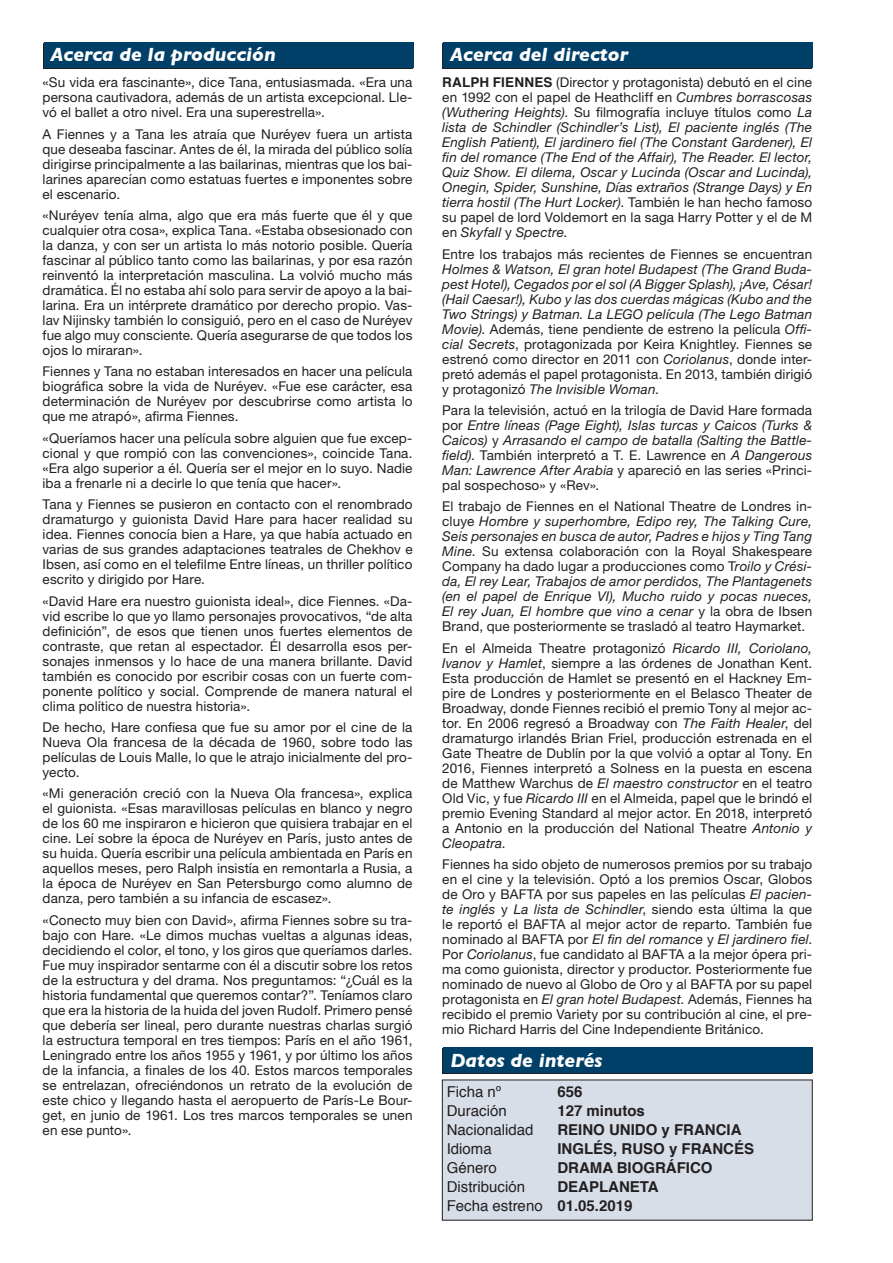
<style>
.page{position:relative;width:893px;height:1263px;background:#fff}
.page>*{position:absolute;margin:0;border:0;box-sizing:border-box;transform-origin:0 0}
.t1{font:italic 700 19.5px "Gill Sans";color:#fff}
.t2{font:700 15px "Helvetica";color:#231f20}
.t3{font:15px "Helvetica";color:#231f20}
.t4{font:13.5px/15px "Helvetica Neue";letter-spacing:.01em;color:#231f20;text-align:justify}
.t5{font:italic 13.5px/15px "Helvetica Neue";letter-spacing:.015em;color:#231f20;text-align:justify}
.s1{font-family:"Helvetica";font-weight:700;font-style:normal}
.s2{font-style:normal}
.s3{font-style:italic}
.s4{font-weight:700}
</style>
<div class="page">
<div style="left:43px;top:44px;width:369px;height:25px;background:#231f20"></div>
<div style="left:44px;top:43px;width:370px;height:25px;background:#004068"></div>
<div style="left:442px;top:1049px;width:370px;height:25px;background:#231f20"></div>
<div style="left:443px;top:1048px;width:370px;height:25px;background:#004068"></div>
<div style="left:442px;top:1080px;width:370px;height:140px;background:#d7dee8"></div>
<div style="left:442px;top:44px;width:370px;height:25px;background:#231f20"></div>
<div style="left:443px;top:43px;width:370px;height:25px;background:#004068"></div>
<p class="t1" style="left:51px;top:43px;width:227px">Acerca de la producción</p>
<p class="t4" style="left:43px;top:75px;width:371px">«Su vida era fascinante», dice Tana, entusiasmada. «Era una persona cautivadora, además de un artista excepcional. Lle&shy;vó el ballet a otro nivel. Era una superestrella».</p>
<p class="t4" style="left:43px;top:126px;width:371px">A Fiennes y a Tana les atraía que Nuréyev fuera un artista que deseaba fascinar. Antes de él, la mirada del público solía dirigirse principalmente a las bailarinas, mientras que los bai&shy;larines aparecían como estatuas fuertes e imponentes sobre el escenario.</p>
<p class="t4" style="left:43px;top:207px;width:371px">«Nuréyev tenía alma, algo que era más fuerte que él y que cualquier otra cosa», explica Tana. «Estaba obsesionado con la danza, y con ser un artista lo más notorio posible. Quería fascinar al público tanto como las bailarinas, y por esa razón reinventó la interpretación masculina. La volvió mucho más dramática. Él no estaba ahí solo para servir de apoyo a la bai&shy;larina. Era un intérprete dramático por derecho propio. Vas&shy;lav Nijinsky también lo consiguió, pero en el caso de Nuréyev fue algo muy consciente. Quería asegurarse de que todos los ojos lo miraran».</p>
<p class="t4" style="left:43px;top:364px;width:371px">Fiennes y Tana no estaban interesados en hacer una película biográfica sobre la vida de Nuréyev. «Fue ese carácter, esa determinación de Nuréyev por descubrirse como artista lo que me atrapó», afirma Fiennes.</p>
<p class="t4" style="left:43px;top:430px;width:371px">«Queríamos hacer una película sobre alguien que fue excep&shy;cional y que rompió con las convenciones», coincide Tana. «Era algo superior a él. Quería ser el mejor en lo suyo. Nadie iba a frenarle ni a decirle lo que tenía que hacer».</p>
<p class="t4" style="left:43px;top:497px;width:371px">Tana y Fiennes se pusieron en contacto con el renombrado dramaturgo y guionista David Hare para hacer realidad su idea. Fiennes conocía bien a Hare, ya que había actuado en varias de sus grandes adaptaciones teatrales de Chekhov e Ibsen, así como en el telefilme Entre líneas, un thriller político escrito y dirigido por Hare.</p>
<p class="t4" style="left:43px;top:593px;width:371px">«David Hare era nuestro guionista ideal», dice Fiennes. «Da&shy;vid escribe lo que yo llamo personajes provocativos, “de alta definición”, de esos que tienen unos fuertes elementos de contraste, que retan al espectador. Él desarrolla esos per&shy;sonajes inmensos y lo hace de una manera brillante. David también es conocido por escribir cosas con un fuerte com&shy;ponente político y social. Comprende de manera natural el clima político de nuestra historia».</p>
<p class="t4" style="left:43px;top:719px;width:371px">De hecho, Hare confiesa que fue su amor por el cine de la Nueva Ola francesa de la década de 1960, sobre todo las películas de Louis Malle, lo que le atrajo inicialmente del pro&shy;yecto.</p>
<p class="t4" style="left:43px;top:786px;width:371px">«Mi generación creció con la Nueva Ola francesa», explica el guionista. «Esas maravillosas películas en blanco y negro de los 60 me inspiraron e hicieron que quisiera trabajar en el cine. Leí sobre la época de Nuréyev en París, justo antes de su huida. Quería escribir una película ambientada en París en aquellos meses, pero Ralph insistía en remontarla a Rusia, a la época de Nuréyev en San Petersburgo como alumno de danza, pero también a su infancia de escasez».</p>
<p class="t4" style="left:43px;top:912px;width:371px">«Conecto muy bien con David», afirma Fiennes sobre su tra&shy;bajo con Hare. «Le dimos muchas vueltas a algunas ideas, decidiendo el color, el tono, y los giros que queríamos darles.<br>Fue muy inspirador sentarme con él a discutir sobre los retos de la estructura y del drama. Nos preguntamos: “¿Cuál es la historia fundamental que queremos contar?”. Teníamos claro que era la historia de la huida del joven Rudolf. Primero pensé que debería ser lineal, pero durante nuestras charlas surgió la estructura temporal en tres tiempos: París en el año 1961, Leningrado entre los años 1955 y 1961, y por último los años de la infancia, a finales de los 40. Estos marcos temporales se entrelazan, ofreciéndonos un retrato de la evolución de este chico y llegando hasta el aeropuerto de París-Le Bour&shy;get, en junio de 1961. Los tres marcos temporales se unen en ese punto».</p>
<p class="t1" style="left:450px;top:43px;width:179px">Acerca del director</p>
<p class="t5" style="left:442px;top:75px;width:371px"><span class="s1">RALPH FIENNES</span> <span class="s2">(Director y protagonista) debutó en el cine en 1992 con el papel de Heathcliff en</span> Cumbres borrascosas (Wuthering Heights)<span class="s2">. Su filmografía incluye títulos como</span> La lista de Schindler (Schindler’s List), El paciente inglés (The English Patient), El jardinero fiel (The Constant Gardener), El fin del romance (The End of the Affair), The Reader. El lector, Quiz Show. El dilema, Oscar y Lucinda (Oscar and Lucinda), Onegin, Spider, Sunshine, Días extraños (Strange Days) y En tierra hostil (The Hurt Locker)<span class="s2">. También le han hecho famoso su papel de lord Voldemort en la saga Harry Potter y el de M en</span> Skyfall <span class="s2">y</span> Spectre<span class="s2">.</span></p>
<p class="t5" style="left:442px;top:246px;width:371px"><span class="s2">Entre los trabajos más recientes de Fiennes se encuentran </span>Holmes &amp; Watson, El gran hotel Budapest (The Grand Buda&shy;pest Hotel), Cegados por el sol (A Bigger Splash), ¡Ave, César! (Hail Caesar!), Kubo y las dos cuerdas mágicas (Kubo and the Two Strings) y Batman. La LEGO película (The Lego Batman Movie)<span class="s2">. Además, tiene pendiente de estreno la película</span> Offi&shy;cial Secrets<span class="s2">, protagonizada por Keira Knightley. Fiennes se estrenó como director en 2011 con</span> Coriolanus<span class="s2">, donde inter&shy;pretó además el papel protagonista. En 2013, también dirigió y protagonizó</span> The Invisible Woman<span class="s2">.</span></p>
<p class="t4" style="left:442px;top:402px;width:371px">Para la televisión, actuó en la trilogía de David Hare formada por <span class="s3">Entre líneas (Page Eight), Islas turcas y Caicos (Turks &amp; Caicos)</span> y <span class="s3">Arrasando el campo de batalla (Salting the Battle&shy;field)</span>. También interpretó a T. E. Lawrence en <span class="s3">A Dangerous Man: Lawrence After Arabia</span> y apareció en las series «Princi&shy;pal sospechoso» y «Rev».</p>
<p class="t5" style="left:442px;top:499px;width:371px"><span class="s2">El trabajo de Fiennes en el National Theatre de Londres in&shy;cluye</span> Hombre y superhombre, Edipo rey, The Talking Cure, Seis personajes en busca de autor, Padres e hijos y Ting Tang Mine<span class="s2">. Su extensa colaboración con la Royal Shakespeare Company ha dado lugar a producciones como T</span>roilo y Crési&shy;da, El rey Lear, Trabajos de amor perdidos, The Plantagenets (en el papel de Enrique VI), Mucho ruido y pocas nueces, El rey Juan, El hombre que vino a cenar <span class="s2">y la obra de Ibsen Brand, que posteriormente se trasladó al teatro Haymarket.</span></p>
<p class="t4" style="left:442px;top:640px;width:371px">En el Almeida Theatre protagonizó <span class="s3">Ricardo III, Coriolano, Ivanov y Hamlet</span>, siempre a las órdenes de Jonathan Kent.<br>Esta producción de Hamlet se presentó en el Hackney Em&shy;pire de Londres y posteriormente en el Belasco Theater de Broadway, donde Fiennes recibió el premio Tony al mejor ac&shy;tor. En 2006 regresó a Broadway con <span class="s3">The Faith Healer</span>, del dramaturgo irlandés Brian Friel, producción estrenada en el Gate Theatre de Dublín por la que volvió a optar al Tony. En 2016, Fiennes interpretó a Solness en la puesta en escena de Matthew Warchus de <span class="s3">El maestro constructor</span> en el teatro Old Vic, y fue <span class="s3">Ricardo III</span> en el Almeida, papel que le brindó el premio Evening Standard al mejor actor. En 2018, interpretó a Antonio en la producción del National Theatre <span class="s3">Antonio y Cleopatra</span>.</p>
<p class="t4" style="left:442px;top:857px;width:371px">Fiennes ha sido objeto de numerosos premios por su trabajo en el cine y la televisión. Optó a los premios Oscar, Globos de Oro y BAFTA por sus papeles en las películas <span class="s3">El pacien&shy;te inglés</span> y <span class="s3">La lista de Schindler</span>, siendo esta última la que le reportó el BAFTA al mejor actor de reparto. También fue nominado al BAFTA por <span class="s3">El fin del romance</span> y <span class="s3">El jardinero fiel</span>.<br>Por <span class="s3">Coriolanus</span>, fue candidato al BAFTA a la mejor ópera pri&shy;ma como guionista, director y productor. Posteriormente fue nominado de nuevo al Globo de Oro y al BAFTA por su papel protagonista en <span class="s3">El gran hotel Budapest</span>. Además, Fiennes ha recibido el premio Variety por su contribución al cine, el pre&shy;mio Richard Harris del Cine Independiente Británico.</p>
<p class="t1" style="left:450px;top:1048px;width:154px">Datos de interés</p>
<p class="t3" style="left:447px;top:1080px;width:56px">Ficha nº</p>
<p class="t2" style="left:557px;top:1079px;width:27px">656</p>
<p class="t3" style="left:447px;top:1099px;width:62px">Duración</p>
<p class="t2" style="left:557px;top:1098px;width:89px">127 minutos</p>
<p class="t3" style="left:447px;top:1118px;width:88px">Nacionalidad</p>
<p class="t2" style="left:557px;top:1117px;width:186px">REINO UNIDO y FRANCIA</p>
<p class="t3" style="left:447px;top:1137px;width:47px">Idioma</p>
<p class="t2" style="left:557px;top:1136px;width:198px">INGLÉS, RUSO y FRANCÉS</p>
<p class="t3" style="left:447px;top:1156px;width:52px">Género</p>
<p class="t2" style="left:557px;top:1155px;width:157px">DRAMA BIOGRÁFICO</p>
<p class="t3" style="left:447px;top:1175px;width:80px">Distribución</p>
<p class="t2" style="left:557px;top:1174px;width:103px">DEAPLANETA</p>
<p class="t3" style="left:447px;top:1194px;width:187px">Fecha estreno <span class="s4">01.05.2019</span></p>
</div>
